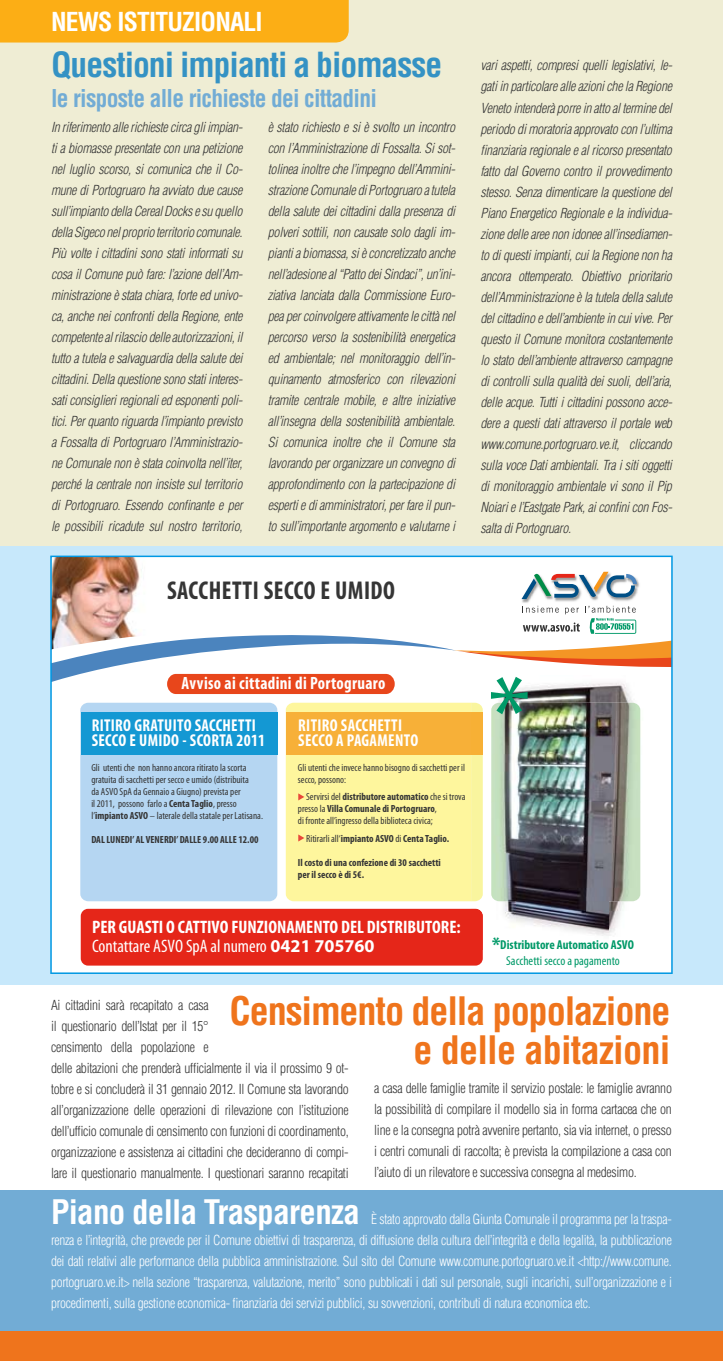
<style>
.page{position:relative;width:723px;height:1361px;background:#fff}
.page>*{position:absolute;margin:0;border:0;box-sizing:border-box;transform-origin:0 0}
.t1{font:700 condensed 38.25px/39px "Helvetica";letter-spacing:-.03em;color:#ef741c;text-align:right}
.t2{font:700 condensed 33.75px "Helvetica";letter-spacing:-.03em;color:#3492c4}
.t3{font:700 condensed 25.8px "Myriad Pro";letter-spacing:.02em;color:#353535;scale:.95 1}
.t4{font:700 condensed 25.5px "Helvetica";letter-spacing:-.03em;color:#fff}
.t5{font:700 condensed 24px "Helvetica";letter-spacing:-.03em;color:#72acd5}
.t6{font:700 condensed 18.15px/18.9px "Myriad Pro";color:#fff}
.t7{font:700 condensed 17.85px "Myriad Pro";letter-spacing:.02em;color:#fff;scale:.95 1}
.t8{font:700 condensed 17.25px/15.5px "Myriad Pro";letter-spacing:.02em;color:#fff;scale:.95 1}
.t9{font:italic 300 condensed 13.5px/21px "Helvetica";letter-spacing:-.02em;color:#353535;text-align:justify}
.t10{font:300 condensed 13.5px/21px "Helvetica";letter-spacing:-.02em;color:#353535}
.t11{font:300 condensed 13.5px/21px "Helvetica";letter-spacing:-.02em;color:#fff;text-align:justify}
.t12{font:700 condensed 12.9px/15.5px "Myriad Pro";color:#009968;text-align:center}
.t13{font:condensed 10.35px/12px "Myriad Pro";color:#353535}
.t14{font:700 condensed 10.35px/12px "Myriad Pro";color:#353535}
.s1{font-weight:700}
.s2{font-weight:400}
.s3{font-stretch:normal}
.s4{font-size:21.6px}
.s5{font-weight:700;font-size:33px}
</style>
<div class="page">
<div style="left:0;top:444px;width:723px;height:541px;background:#c7e8fb"></div>
<div style="left:0;top:1190px;width:723px;height:152px;background:#72acd5"></div>
<div style="left:0;top:0;width:723px;height:546px;background:#efedd4"></div>
<div style="left:0;top:1331px;width:723px;height:30px;background:#ef741c"></div>
<div style="left:0;top:0;width:349px;height:43px;background:#fcae15"></div>
<svg style="left:50px;top:555px;width:623px;height:419px;background:#cfc3b8"></svg>
<h3 class="t4" style="left:51px;top:6px;width:213px">News istituzioNali</h3>
<h2 class="t2" style="left:51px;top:44px;width:393px">Questioni impianti a biomasse</h2>
<h3 class="t5" style="left:51px;top:84px;width:327px">le risposte alle richieste dei cittadini</h3>
<p class="t9" style="left:51px;top:116px;width:193px">In riferimento alle richieste circa gli impian&shy;ti a biomasse presentate con una petizione nel luglio scorso, si comunica che il Co&shy;mune di Portogruaro ha avviato due cause sull’impianto della Cereal Docks e su quello della Sigeco nel proprio territorio comunale.<br>Più volte i cittadini sono stati informati su cosa il Comune può fare: l’azione dell’Am&shy;ministrazione è stata chiara, forte ed univo&shy;ca, anche nei confronti della Regione, ente competente al rilascio delle autorizzazioni, il tutto a tutela e salvaguardia della salute dei cittadini. Della questione sono stati interes&shy;sati consiglieri regionali ed esponenti poli&shy;tici. Per quanto riguarda l’impianto previsto a Fossalta di Portogruaro l’Amministrazio&shy;ne Comunale non è stata coinvolta nell’iter, perché la centrale non insiste sul territorio di Portogruaro. Essendo confinante e per le possibili ricadute sul nostro territorio,</p>
<p class="t9" style="left:268px;top:116px;width:189px">è stato richiesto e si è svolto un incontro con l’Amministrazione di Fossalta. Si sot&shy;tolinea inoltre che l’impegno dell’Ammini&shy;strazione Comunale di Portogruaro a tutela della salute dei cittadini dalla presenza di polveri sottili, non causate solo dagli im&shy;pianti a biomassa, si è concretizzato anche nell’adesione al “Patto dei Sindaci”, un’ini&shy;ziativa lanciata dalla Commissione Euro&shy;pea per coinvolgere attivamente le città nel percorso verso la sostenibilità energetica ed ambientale; nel monitoraggio dell’in&shy;quinamento atmosferico con rilevazioni tramite centrale mobile, e altre iniziative all’insegna della sostenibilità ambientale.<br>Si comunica inoltre che il Comune sta lavorando per organizzare un convegno di approfondimento con la partecipazione di esperti e di amministratori, per fare il pun&shy;to sull’importante argomento e valutarne i</p>
<h3 class="t3" style="left:167px;top:574px;width:241px">SACCHETTI SECCO E UMIDO</h3>
<p class="t9" style="left:480px;top:55px;width:193px">vari aspetti, compresi quelli legislativi, le&shy;gati in particolare alle azioni che la Regione Veneto intenderà porre in atto al termine del periodo di moratoria approvato con l’ultima finanziaria regionale e al ricorso presentato fatto dal Governo contro il provvedimento stesso. Senza dimenticare la questione del Piano Energetico Regionale e la individua&shy;zione delle aree non idonee all’insediamen&shy;to di questi impianti, cui la Regione non ha ancora ottemperato. Obiettivo prioritario dell’Amministrazione è la tutela della salute del cittadino e dell’ambiente in cui vive. Per questo il Comune monitora costantemente lo stato dell’ambiente attraverso campagne di controlli sulla qualità dei suoli, dell’aria, delle acque. Tutti i cittadini possono acce&shy;dere a questi dati attraverso il portale web www.comune.portogruaro.ve.it, cliccando sulla voce Dati ambientali. Tra i siti oggetti di monitoraggio ambientale vi sono il Pip Noiari e l’Eastgate Park, ai confini con Fos&shy;salta di Portogruaro.</p>
<h3 class="t7" style="left:182px;top:672px;width:216px">Avviso ai cittadini di Portogruaro</h3>
<p class="t8" style="left:92px;top:717px;width:184px">RITIRO GRATUITO SACCHETTI<br>SECCO E UMIDO - SCORTA 2011</p>
<p class="t13" style="left:91px;top:761px;width:173px">Gli utenti che non hanno ancora ritirato la scorta gratuita di sacchetti per secco e umido (distribuita<br>da ASVO SpA da Gennaio a Giugno) prevista per<br>il 2011, possono farlo a <span class="s1">Centa Taglio</span>, presso l’<span class="s1">impianto ASVO</span> – laterale della statale per Latisana.</p>
<p class="t14" style="left:91px;top:833px;width:169px">DAL LUNEDI’ AL VENERDI’ DALLE 9.00 ALLE 12.00</p>
<p class="t8" style="left:298px;top:717px;width:128px">RITIRO SACCHETTI<br>SECCO A PAGAMENTO</p>
<p class="t13" style="left:298px;top:761px;width:169px">Gli utenti che invece hanno bisogno di sacchetti per il secco, possono:</p>
<p class="t13" style="left:298px;top:790px;width:169px;text-indent:8px">Servirsi del <span class="s1">distributore automatico</span> che si trova presso la <span class="s1">Villa Comunale di Portogruaro</span>,<br>di fronte all’ingresso della biblioteca civica;</p>
<p class="t14" style="left:306px;top:832px;width:145px"><span class="s2">Ritirarli all‘</span>impianto ASVO <span class="s2">di</span> Centa Taglio.</p>
<p class="t14" style="left:298px;top:856px;width:144px">Il costo di una confezione di 30 sacchetti per il secco è di 5€.</p>
<h3 class="t6" style="left:92px;top:917px;width:370px">PER GUASTI O CATTIVO FUNZIONAMENTO DEL DISTRIBUTORE:<br><span class="s2">Contattare ASVO SpA al numero</span> <span class="s3">0421 705760</span></h3>
<p class="t12" style="left:492px;top:937px;width:143px"><span class="s4">*</span>Distributore Automatico ASVO<br><span class="s2">Sacchetti secco a pagamento</span></p>
<h1 class="t1" style="left:230px;top:991px;width:442px">censimento della popolazione e delle abitazioni</h1>
<p class="t10" style="left:51px;top:994px;width:299px">Ai cittadini sarà recapitato a casa<br>il questionario dell’Istat per il 15°<br>censimento della popolazione e<br>delle abitazioni che prenderà ufficialmente il via il prossimo 9 ot&shy;tobre e si concluderà il 31 gennaio 2012. Il Comune sta lavorando all’organizzazione delle operazioni di rilevazione con l’istituzione dell’ufficio comunale di censimento con funzioni di coordinamento, organizzazione e assistenza ai cittadini che decideranno di compi&shy;lare il questionario manualmente. I questionari saranno recapitati</p>
<p class="t10" style="left:374px;top:1077px;width:299px;text-align:justify">a casa delle famiglie tramite il servizio postale: le famiglie avranno la possibilità di compilare il modello sia in forma cartacea che on line e la consegna potrà avvenire pertanto, sia via internet, o presso i centri comunali di raccolta; è prevista la compilazione a casa con l’aiuto di un rilevatore e successiva consegna al medesimo.</p>
<p class="t11" style="left:51px;top:1208px;width:622px"><span class="s5">Piano della trasparenza</span> È stato approvato dalla Giunta Comunale il programma per la traspa&shy;renza e l’integrità, che prevede per il Comune obiettivi di trasparenza, di diffusione della cultura dell’integrità e della legalità, la pubblicazione dei dati relativi alle performance della pubblica amministrazione. Sul sito del Comune www.comune.portogruaro.ve.it &lt;http://www.comune. portogruaro.ve.it&gt; nella sezione “trasparenza, valutazione, merito” sono pubblicati i dati sul personale, sugli incarichi, sull’organizzazione e i procedimenti, sulla gestione economica- finanziaria dei servizi pubblici, su sovvenzioni, contributi di natura economica etc.</p>
</div>
